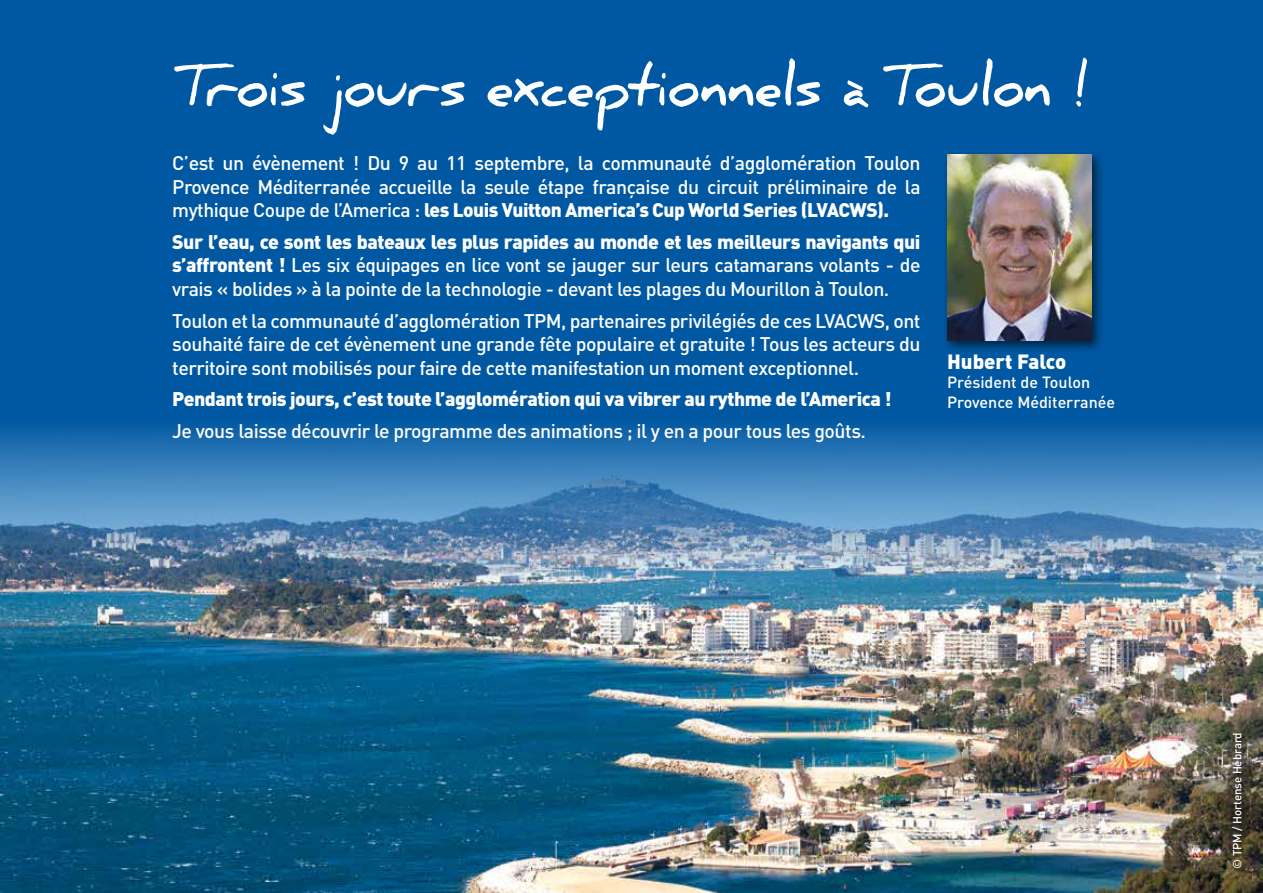
<style>
.page{position:relative;width:1263px;height:893px;background:#fff}
.page>*{position:absolute;margin:0;border:0;box-sizing:border-box;transform-origin:0 0}
.t1{font:700 56.55px "Daniel";letter-spacing:-.01em;color:#fff;scale:.91 1}
.t2{font:900 20.4px "DIN";color:#fff}
.t3{font:500 19.5px/23.4px "DIN";letter-spacing:-.025em;color:#fff;text-align:justify}
.t4{font:900 19.5px "DIN";letter-spacing:-.025em;color:#fff}
.t5{font:500 16.05px/19.2px "DIN";color:#fff}
.t6{font:500 11.85px "DIN";letter-spacing:-.01em;color:#fff}
.s1{font-weight:900}
</style>
<div class="page">
<div style="left:0;top:0;width:1263px;height:772px;background:#0058a2"></div>
<img style="left:0;top:428px;width:1263px;height:465px">
<div style="left:1231px;top:732px;width:16px;height:141px;background:#000;opacity:.75"></div>
<div style="left:942px;top:149px;width:163px;height:205px;background:#000;opacity:.6"></div>
<img style="left:947px;top:155px;width:145px;height:186px">
<h1 class="t1" style="left:172px;top:53px;width:1012px">Trois jours exceptionnels à Toulon !</h1>
<p class="t3" style="left:172px;top:152px;width:750px">C’est un évènement ! Du 9 au 11 septembre, la communauté d’agglomération Toulon Provence Méditerranée accueille la seule étape française du circuit préliminaire de la mythique Coupe de l’America : <span class="s1">les Louis Vuitton America’s Cup World Series (LVACWS).</span></p>
<p class="t3" style="left:172px;top:230px;width:750px"><span class="s1">Sur l’eau, ce sont les bateaux les plus rapides au monde et les meilleurs navigants qui s’affrontent !</span> Les six équipages en lice vont se jauger sur leurs catamarans volants - de vrais « bolides » à la pointe de la technologie - devant les plages du Mourillon à Toulon.</p>
<p class="t3" style="left:172px;top:309px;width:750px">Toulon et la communauté d’agglomération TPM, partenaires privilégiés de ces LVACWS, ont souhaité faire de cet évènement une grande fête populaire et gratuite ! Tous les acteurs du territoire sont mobilisés pour faire de cette manifestation un moment exceptionnel.</p>
<p class="t4" style="left:172px;top:388px;width:721px">Pendant trois jours, c’est toute l’agglomération qui va vibrer au rythme de l’America !</p>
<p class="t3" style="left:172px;top:420px;width:695px">Je vous laisse découvrir le programme des animations ; il y en a pour tous les goûts.</p>
<p class="t2" style="left:947px;top:349px;width:121px">Hubert Falco</p>
<p class="t5" style="left:947px;top:373px;width:170px">Président de Toulon<br>Provence Méditerranée</p>
<p class="t6" style="left:1230px;top:869px;width:138px;rotate:-90deg">© TPM / Hortense Hébrard</p>
</div>
